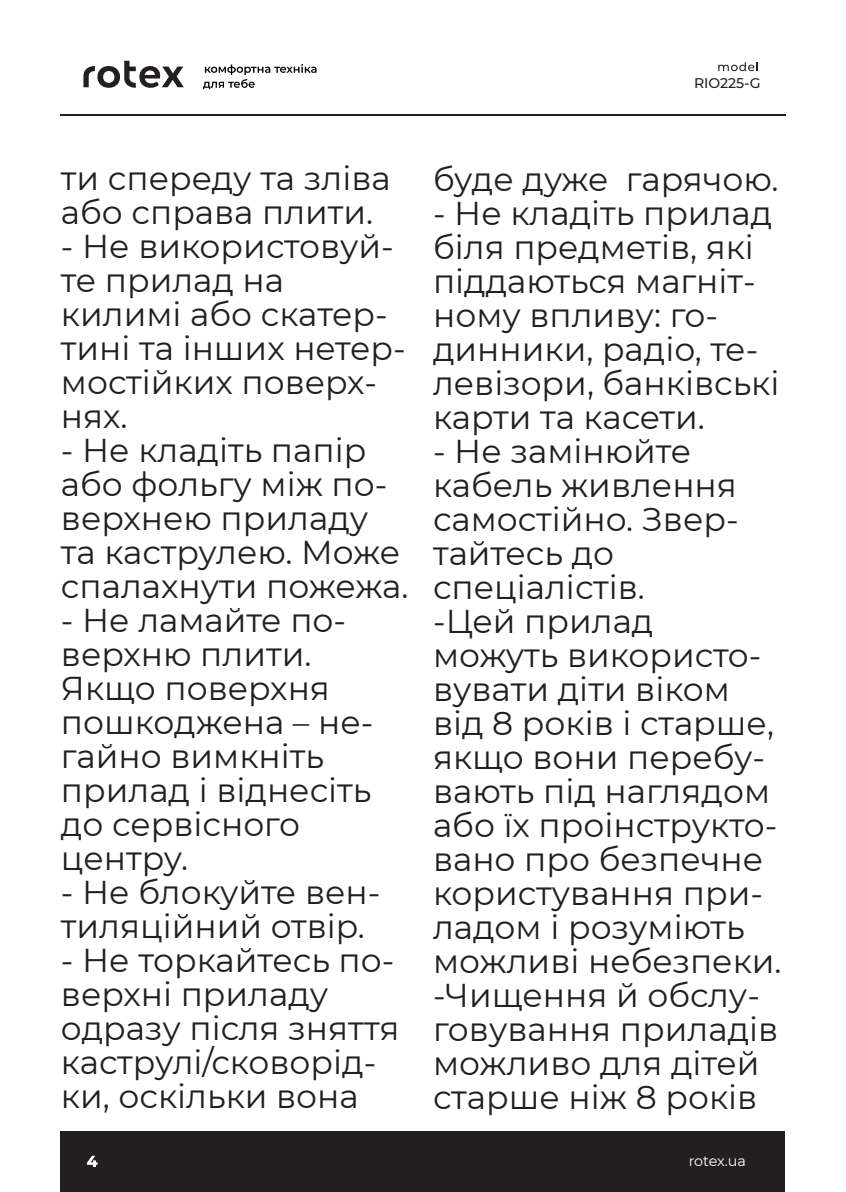
<style>
.page{position:relative;width:846px;height:1192px;background:#fff}
.page>*{position:absolute;margin:0;border:0;box-sizing:border-box;transform-origin:0 0}
.t1{font:33px/34px "Montserrat";color:#231f20}
.t2{font:14.4px "Montserrat";letter-spacing:-.015em;color:#fff}
.t3{font:500 14px "Montserrat";color:#231f20}
</style>
<div class="page">
<div style="left:61px;top:1131px;width:724px;height:60px;background:#231f20"></div>
<hr style="left:60px;top:114px;width:726px;height:1px;background:#231f20">
<svg style="left:87px;top:1155px;width:11px;height:12px"></svg>
<svg style="left:83px;top:61px;width:101px;height:27px"></svg>
<svg style="left:203px;top:64px;width:113px;height:25px"></svg>
<svg style="left:718px;top:62px;width:40px;height:9px"></svg>
<p class="t3" style="left:694px;top:73px;width:68px">RIO225-G</p>
<p class="t1" style="left:61px;top:160px;width:331px">ти спереду та зліва або справа плити.</p>
<p class="t1" style="left:61px;top:228px;width:346px">- Не використовуй&shy;те прилад на килимі або скатер&shy;тині та інших нетер&shy;мостійких поверх&shy;нях.</p>
<p class="t1" style="left:61px;top:432px;width:349px">- Не кладіть папір або фольгу між по&shy;верхнею приладу та каструлею. Може спалахнути пожежа.</p>
<p class="t1" style="left:61px;top:602px;width:314px">- Не ламайте по&shy;верхню плити.<br>Якщо поверхня пошкоджена – не&shy;гайно вимкніть прилад і віднесіть до сервісного центру.</p>
<p class="t1" style="left:61px;top:873px;width:321px">- Не блокуйте вен&shy;тиляційний отвір.</p>
<p class="t1" style="left:61px;top:941px;width:340px">- Не торкайтесь по&shy;верхні приладу одразу після зняття каструлі/сковорід&shy;ки, оскільки вона</p>
<p class="t1" style="left:433px;top:161px;width:347px">буде дуже гарячою.</p>
<p class="t1" style="left:433px;top:195px;width:348px">- Не кладіть прилад біля предметів, які піддаються магніт&shy;ному впливу: го&shy;динники, радіо, те&shy;левізори, банківські карти та касети.</p>
<p class="t1" style="left:433px;top:433px;width:350px">- Не замінюйте кабель живлення самостійно. Звер&shy;тайтесь до спеціалістів.<br>-Цей прилад можуть використо&shy;вувати діти віком від 8 років і старше, якщо вони перебу&shy;вають під наглядом або їх проінструкто&shy;вано про безпечне користування при&shy;ладом і розуміють можливі небезпеки. -Чищення й обслу&shy;говування приладів можливо для дітей старше ніж 8 років</p>
<p class="t2" style="left:689px;top:1151px;width:59px">rotex.ua</p>
</div>
